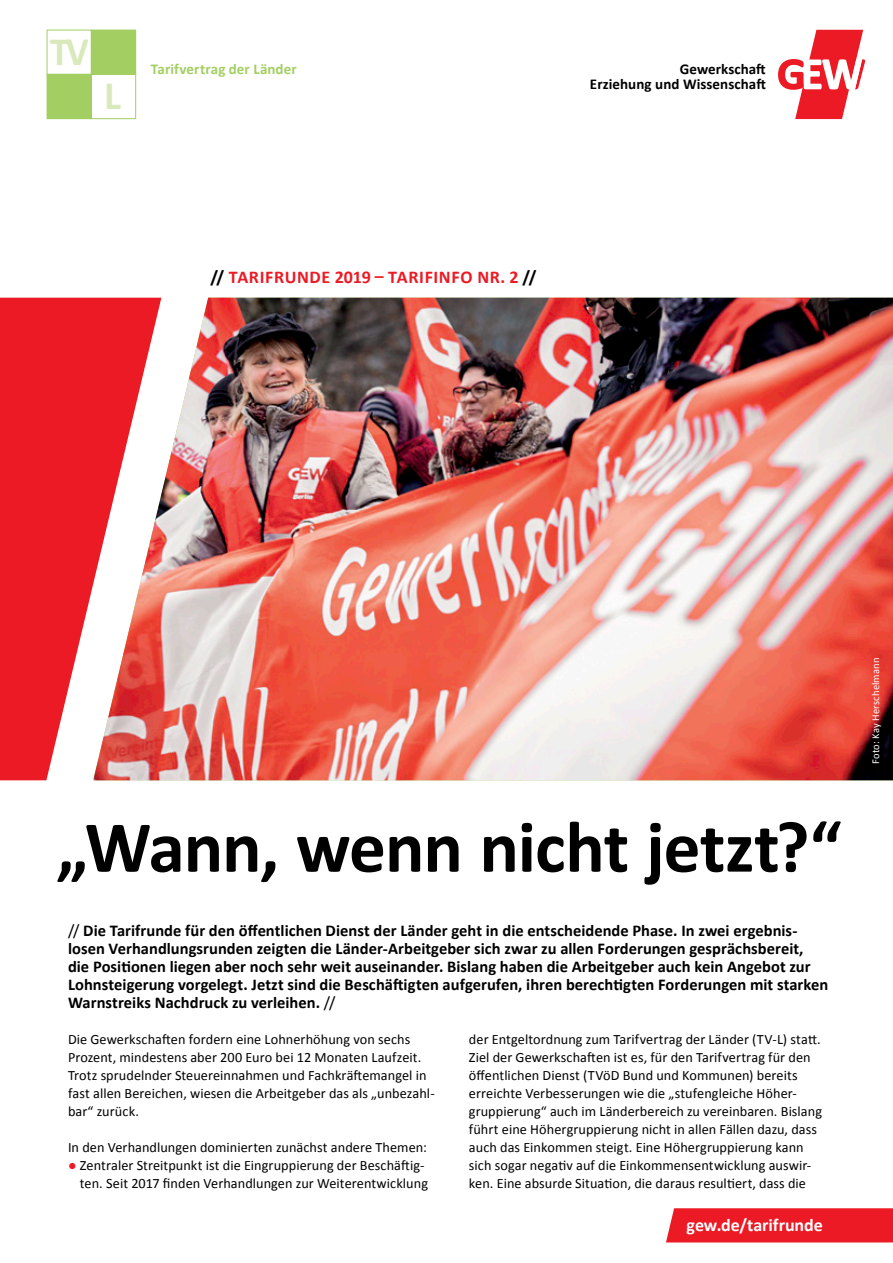
<style>
.page{position:relative;width:893px;height:1263px;background:#fff}
.page>*{position:absolute;margin:0;border:0;box-sizing:border-box;transform-origin:0 0}
.t1{font:700 73.5px "Calibri";letter-spacing:-.015em;color:#000}
.t2{font:700 40.05px "Calibri";color:#d9e9bc}
.t3{font:700 18px "Calibri";letter-spacing:.035em;color:#ec1a24}
.t4{font:700 18px "Calibri";color:#fff}
.t5{font:700 16.5px/18px "Calibri";color:#000}
.t6{font:700 15px/15px "Calibri";letter-spacing:.005em;color:#000;text-align:right}
.t7{font:700 15px "Calibri";letter-spacing:.005em;color:#a3cf62}
.t8{font:14.25px/18px "Calibri";letter-spacing:.005em;color:#000}
.t9{font:10.5px "Calibri";letter-spacing:.015em;color:#fff}
.s1{color:#000}
.s2{font-weight:400}
.s3{color:#ec1a24}
</style>
<div class="page">
<img style="left:161px;top:298px;width:732px;height:482px">
<svg style="left:0;top:298px;width:161px;height:482px;fill:#ec1a24"></svg>
<svg style="left:778px;top:30px;width:87px;height:89px"></svg>
<div style="left:91px;top:74px;width:45px;height:45px;border:1px solid #a3cf62"></div>
<div style="left:47px;top:74px;width:44px;height:45px;background:#a3cf62"></div>
<div style="left:47px;top:74px;width:45px;height:45px;border:1px solid #a3cf62"></div>
<div style="left:91px;top:30px;width:45px;height:44px;background:#a3cf62"></div>
<div style="left:91px;top:30px;width:45px;height:45px;border:1px solid #a3cf62"></div>
<div style="left:666px;top:1208px;width:227px;height:34px;background:#ec1a24"></div>
<h2 class="t2" style="left:50px;top:26px;width:40px">TV</h2>
<h2 class="t2" style="left:104px;top:70px;width:18px">L</h2>
<p class="t7" style="left:151px;top:59px;width:147px">Tarifvertrag der Länder</p>
<p class="t6" style="left:590px;top:62px;width:177px">Gewerkschaft<br>Erziehung und Wissenschaft</p>
<p class="t3" style="left:210px;top:265px;width:328px"><span class="s1">//</span> TARIFRUNDE 2019 – TARIFINFO NR. 2 <span class="s1">//</span></p>
<h1 class="t1" style="left:56px;top:800px;width:787px">„Wann, wenn nicht jetzt?“</h1>
<p class="t5" style="left:68px;top:922px;width:762px"><span class="s2">//</span> Die Tarifrunde für den öffentlichen Dienst der Länder geht in die entscheidende Phase. In zwei ergebnis&shy;losen Verhandlungsrunden zeigten die Länder-Arbeitgeber sich zwar zu allen Forderungen gesprächsbereit, die Positionen liegen aber noch sehr weit auseinander. Bislang haben die Arbeitgeber auch kein Angebot zur Lohnsteigerung vorgelegt. Jetzt sind die Beschäftigten aufgerufen, ihren berechtigten Forderungen mit starken Warnstreiks Nachdruck zu verleihen. <span class="s2">//</span></p>
<p class="t8" style="left:68px;top:1030px;width:368px">Die Gewerkschaften fordern eine Lohnerhöhung von sechs Prozent, mindestens aber 200 Euro bei 12 Monaten Laufzeit.<br>Trotz sprudelnder Steuereinnahmen und Fachkräftemangel in fast allen Bereichen, wiesen die Arbeitgeber das als „unbezahl&shy;bar“ zurück.</p>
<p class="t8" style="left:68px;top:1138px;width:360px">In den Verhandlungen dominierten zunächst andere Themen:</p>
<p class="t8" style="left:68px;top:1156px;width:362px;text-align:right"><span class="s3">●</span> Zentraler Streitpunkt ist die Eingruppierung der Beschäftig&shy;ten. Seit 2017 finden Verhandlungen zur Weiterentwicklung</p>
<p class="t8" style="left:469px;top:1030px;width:355px">der Entgeltordnung zum Tarifvertrag der Länder (TV-L) statt.<br>Ziel der Gewerkschaften ist es, für den Tarifvertrag für den öffentlichen Dienst (TVöD Bund und Kommunen) bereits erreichte Verbesserungen wie die „stufengleiche Höher&shy;gruppierung“ auch im Länderbereich zu vereinbaren. Bislang führt eine Höhergruppierung nicht in allen Fällen dazu, dass auch das Einkommen steigt. Eine Höhergruppierung kann sich sogar negativ auf die Einkommensentwicklung auswir&shy;ken. Eine absurde Situation, die daraus resultiert, dass die</p>
<p class="t4" style="left:687px;top:1213px;width:138px">gew.de/tarifrunde</p>
<p class="t9" style="left:869px;top:764px;width:108px;rotate:-90deg">Foto: Kay Herschelmann</p>
</div>
